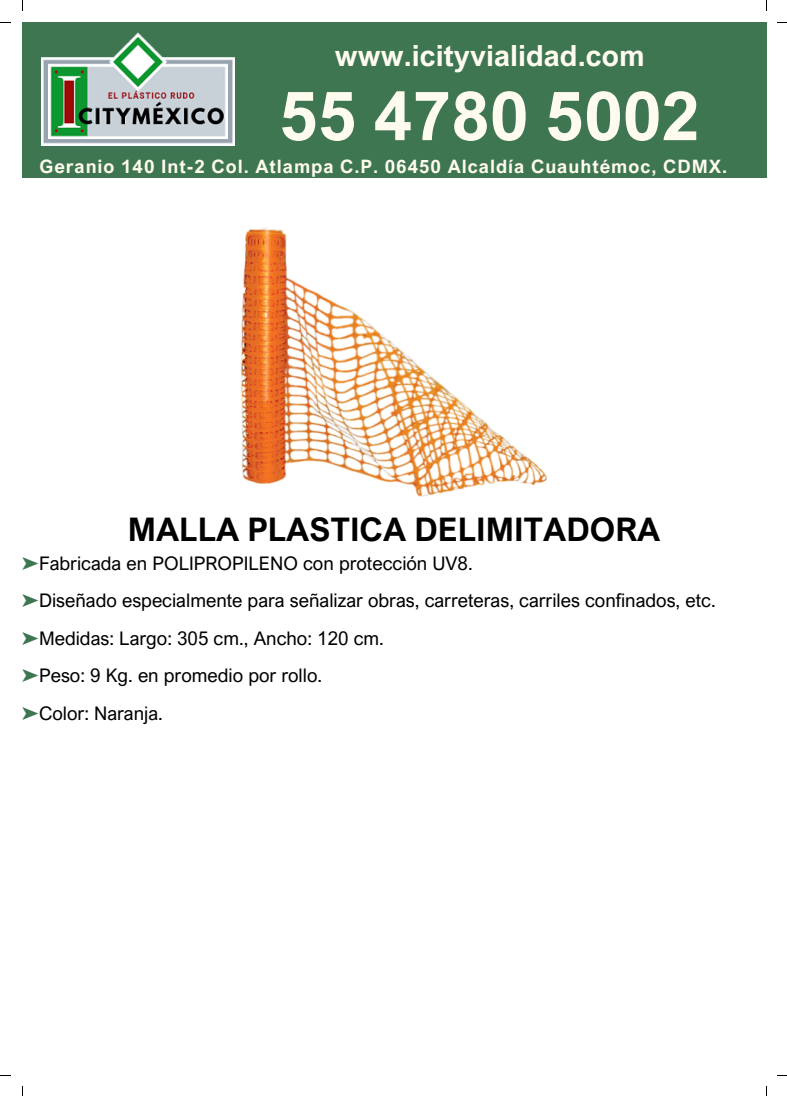
<style>
.page{position:relative;width:787px;height:1096px;background:#fff}
.page>*{position:absolute;margin:0;border:0;box-sizing:border-box;transform-origin:0 0}
.t1{font:700 68px "Arial Nova";color:#fffbef}
.t2{font:700 32.5px "Arial Nova";color:#000}
.t3{font:700 29.12px "Arial Nova";color:#fffbef}
.t4{font:18.75px/37.5px "Arial Nova";color:#000}
.t5{font:700 18.5px "Arial Nova";letter-spacing:.05em;color:#fffbef}
.s1{font-family:"Free Serif";color:#3f7652}
</style>
<div class="page">
<img style="left:241px;top:227px;width:306px;height:270px">
<div style="left:22px;top:22px;width:744px;height:155px;background:#3f7652"></div>
<img style="left:42px;top:32px;width:193px;height:113px">
<h3 class="t3" style="left:335px;top:38px;width:311px">www.icityvialidad.com</h3>
<h1 class="t1" style="left:280px;top:73px;width:422px">55 4780 5002</h1>
<p class="t5" style="left:39px;top:154px;width:689px">Geranio 140 Int-2 Col. Atlampa C.P. 06450 Alcaldía Cuauhtémoc, CDMX.</p>
<h2 class="t2" style="left:128px;top:509px;width:534px">MALLA PLASTICA DELIMITADORA</h2>
<p class="t4" style="left:22px;top:544px;width:695px"><span class="s1">➤</span>Fabricada en POLIPROPILENO con protección UV8.<br><span class="s1">➤</span>Diseñado especialmente para señalizar obras, carreteras, carriles confinados, etc. <span class="s1">➤</span>Medidas: Largo: 305 cm., Ancho: 120 cm.<br><span class="s1">➤</span>Peso: 9 Kg. en promedio por rollo.<br><span class="s1">➤</span>Color: Naranja.</p>
</div>
